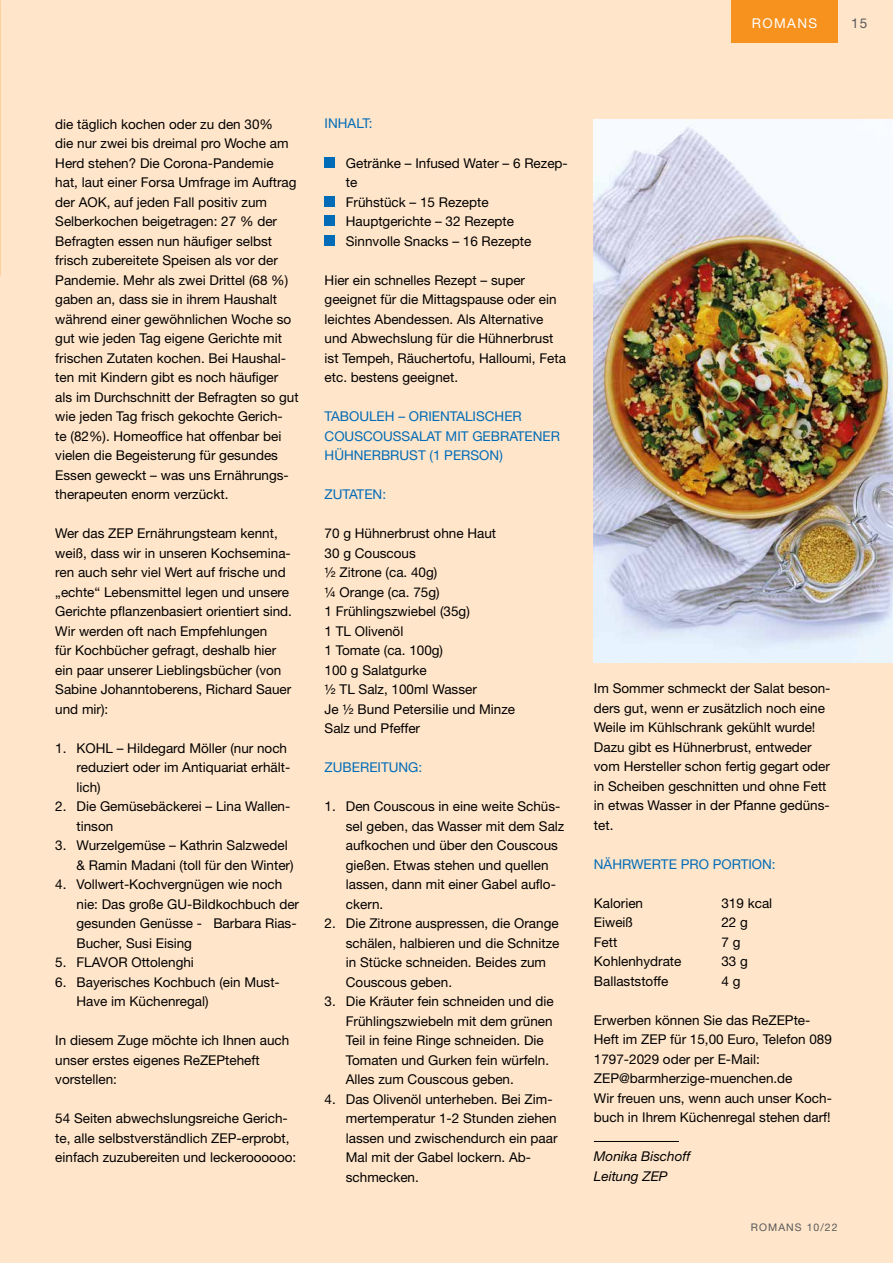
<style>
.page{position:relative;width:893px;height:1263px;background:#ffe5ca}
.page>*{position:absolute;margin:0;border:0;box-sizing:border-box;transform-origin:0 0}
.t1{font:13.5px/19.5px "Helvetica Neue LT Std";color:#000}
.t2{font:13.5px/19.5px "Helvetica Neue LT Std";color:#006cb7}
.t3{font:italic 13.5px/19.5px "Helvetica Neue LT Std";color:#000}
.t4{font:13.5px "Helvetica Neue";letter-spacing:.1em;color:#fff}
.t5{font:13.5px "Helvetica Neue";color:#58595b}
.t6{font:10.5px "Helvetica Neue";letter-spacing:.1em;color:#58595b}
</style>
<div class="page">
<div style="left:325px;top:157px;width:10px;height:11px;background:#006cb7"></div>
<div style="left:325px;top:196px;width:10px;height:11px;background:#006cb7"></div>
<div style="left:325px;top:216px;width:10px;height:10px;background:#006cb7"></div>
<div style="left:325px;top:235px;width:10px;height:11px;background:#006cb7"></div>
<hr style="left:594px;top:1141px;width:85px;height:1px;background:#000">
<img style="left:594px;top:119px;width:299px;height:543px">
<div style="left:731px;top:0;width:107px;height:43px;background:#f7921e"></div>
<p class="t4" style="left:752px;top:15px;width:67px">ROMANS</p>
<p class="t5" style="left:851px;top:15px;width:18px">15</p>
<p class="t1" style="left:55px;top:114px;width:245px">die täglich kochen oder zu den 30%<br>die nur zwei bis dreimal pro Woche am Herd stehen? Die Corona-Pandemie hat, laut einer Forsa Umfrage im Auftrag der AOK, auf jeden Fall positiv zum Selberkochen beigetragen: 27 % der Befragten essen nun häufiger selbst frisch zubereitete Speisen als vor der Pandemie. Mehr als zwei Drittel (68 %) gaben an, dass sie in ihrem Haushalt während einer gewöhnlichen Woche so gut wie jeden Tag eigene Gerichte mit frischen Zutaten kochen. Bei Haushal&shy;ten mit Kindern gibt es noch häufiger als im Durchschnitt der Befragten so gut wie jeden Tag frisch gekochte Gerich-<br>te (82%). Homeoffice hat offenbar bei vielen die Begeisterung für gesundes Essen geweckt – was uns Ernährungs&shy;therapeuten enorm verzückt.</p>
<p class="t1" style="left:55px;top:523px;width:238px">Wer das ZEP Ernährungsteam kennt, weiß, dass wir in unseren Kochsemina&shy;ren auch sehr viel Wert auf frische und „echte“ Lebensmittel legen und unsere Gerichte pflanzenbasiert orientiert sind.<br>Wir werden oft nach Empfehlungen<br>für Kochbücher gefragt, deshalb hier ein paar unserer Lieblingsbücher (von Sabine Johanntoberens, Richard Sauer und mir):</p>
<p class="t1" style="left:77px;top:738px;width:215px;text-indent:-21px">1. KOHL – Hildegard Möller (nur noch reduziert oder im Antiquariat erhält&shy;lich)</p>
<p class="t1" style="left:77px;top:796px;width:215px;text-indent:-21px">2. Die Gemüsebäckerei – Lina Wallen&shy;tinson</p>
<p class="t1" style="left:77px;top:835px;width:219px;text-indent:-21px">3. Wurzelgemüse – Kathrin Salzwedel &amp; Ramin Madani (toll für den Winter)</p>
<p class="t1" style="left:77px;top:874px;width:224px;text-indent:-21px">4. Vollwert-Kochvergnügen wie noch nie: Das große GU-Bildkochbuch der gesunden Genüsse - Barbara Rias-<br>Bucher, Susi Eising</p>
<p class="t1" style="left:55px;top:952px;width:140px">5. FLAVOR Ottolenghi</p>
<p class="t1" style="left:77px;top:972px;width:205px;text-indent:-21px">6. Bayerisches Kochbuch (ein Must-<br>Have im Küchenregal)</p>
<p class="t1" style="left:55px;top:1030px;width:236px">In diesem Zuge möchte ich Ihnen auch unser erstes eigenes ReZEPteheft vorstellen:</p>
<p class="t1" style="left:55px;top:1108px;width:243px">54 Seiten abwechslungsreiche Gerich&shy;te, alle selbstverständlich ZEP-erprobt, einfach zuzubereiten und leckeroooooo:</p>
<p class="t2" style="left:325px;top:114px;width:50px">INHALT:</p>
<p class="t1" style="left:346px;top:153px;width:224px">Getränke – Infused Water – 6 Rezep&shy;te<br>Frühstück – 15 Rezepte<br>Hauptgerichte – 32 Rezepte<br>Sinnvolle Snacks – 16 Rezepte</p>
<p class="t1" style="left:325px;top:270px;width:243px">Hier ein schnelles Rezept – super geeignet für die Mittagspause oder ein leichtes Abendessen. Als Alternative und Abwechslung für die Hühnerbrust ist Tempeh, Räuchertofu, Halloumi, Feta etc. bestens geeignet.</p>
<p class="t2" style="left:325px;top:406px;width:237px">TABOULEH – ORIENTALISCHER<br>COUSCOUSSALAT MIT GEBRATENER<br>HÜHNERBRUST (1 PERSON)</p>
<p class="t2" style="left:325px;top:484px;width:63px">ZUTATEN:</p>
<p class="t1" style="left:325px;top:523px;width:192px">70 g Hühnerbrust ohne Haut<br>30 g Couscous<br>½ Zitrone (ca. 40g)<br>¼ Orange (ca. 75g)<br>1 Frühlingszwiebel (35g)<br>1 TL Olivenöl<br>1 Tomate (ca. 100g)<br>100 g Salatgurke<br>½ TL Salz, 100ml Wasser<br>Je ½ Bund Petersilie und Minze<br>Salz und Pfeffer</p>
<p class="t2" style="left:325px;top:757px;width:99px">ZUBEREITUNG:</p>
<p class="t1" style="left:346px;top:796px;width:220px;text-indent:-21px">1. Den Couscous in eine weite Schüs&shy;sel geben, das Wasser mit dem Salz aufkochen und über den Couscous gießen. Etwas stehen und quellen lassen, dann mit einer Gabel auflo&shy;ckern.</p>
<p class="t1" style="left:346px;top:913px;width:215px;text-indent:-21px">2. Die Zitrone auspressen, die Orange schälen, halbieren und die Schnitze in Stücke schneiden. Beides zum<br>Couscous geben.</p>
<p class="t1" style="left:346px;top:991px;width:209px;text-indent:-21px">3. Die Kräuter fein schneiden und die<br>Frühlingszwiebeln mit dem grünen<br>Teil in feine Ringe schneiden. Die<br>Tomaten und Gurken fein würfeln.<br>Alles zum Couscous geben.</p>
<p class="t1" style="left:346px;top:1089px;width:213px;text-indent:-21px">4. Das Olivenöl unterheben. Bei Zim&shy;mertemperatur 1-2 Stunden ziehen lassen und zwischendurch ein paar<br>Mal mit der Gabel lockern. Ab&shy;schmecken.</p>
<p class="t1" style="left:594px;top:678px;width:238px">Im Sommer schmeckt der Salat beson&shy;ders gut, wenn er zusätzlich noch eine Weile im Kühlschrank gekühlt wurde!<br>Dazu gibt es Hühnerbrust, entweder vom Hersteller schon fertig gegart oder in Scheiben geschnitten und ohne Fett in etwas Wasser in der Pfanne gedüns&shy;tet.</p>
<p class="t2" style="left:594px;top:854px;width:183px">NÄHRWERTE PRO PORTION:</p>
<p class="t1" style="left:594px;top:893px;width:51px">Kalorien</p>
<p class="t1" style="left:721px;top:893px;width:52px">319 kcal</p>
<p class="t1" style="left:594px;top:912px;width:41px">Eiweiß</p>
<p class="t1" style="left:721px;top:912px;width:28px">22 g</p>
<p class="t1" style="left:594px;top:932px;width:25px">Fett</p>
<p class="t1" style="left:721px;top:932px;width:21px">7 g</p>
<p class="t1" style="left:594px;top:951px;width:89px">Kohlenhydrate</p>
<p class="t1" style="left:721px;top:951px;width:28px">33 g</p>
<p class="t1" style="left:594px;top:971px;width:76px">Ballaststoffe</p>
<p class="t1" style="left:721px;top:971px;width:21px">4 g</p>
<p class="t1" style="left:594px;top:1010px;width:240px">Erwerben können Sie das ReZEPte-Heft im ZEP für 15,00 Euro, Telefon 089<br>1797-2029 oder per E-Mail:<br>ZEP@barmherzige-muenchen.de<br>Wir freuen uns, wenn auch unser Koch&shy;buch in Ihrem Küchenregal stehen darf!</p>
<p class="t3" style="left:594px;top:1146px;width:98px">Monika Bischoff<br>Leitung ZEP</p>
<p class="t6" style="left:751px;top:1221px;width:88px">ROMANS 10/22</p>
</div>
